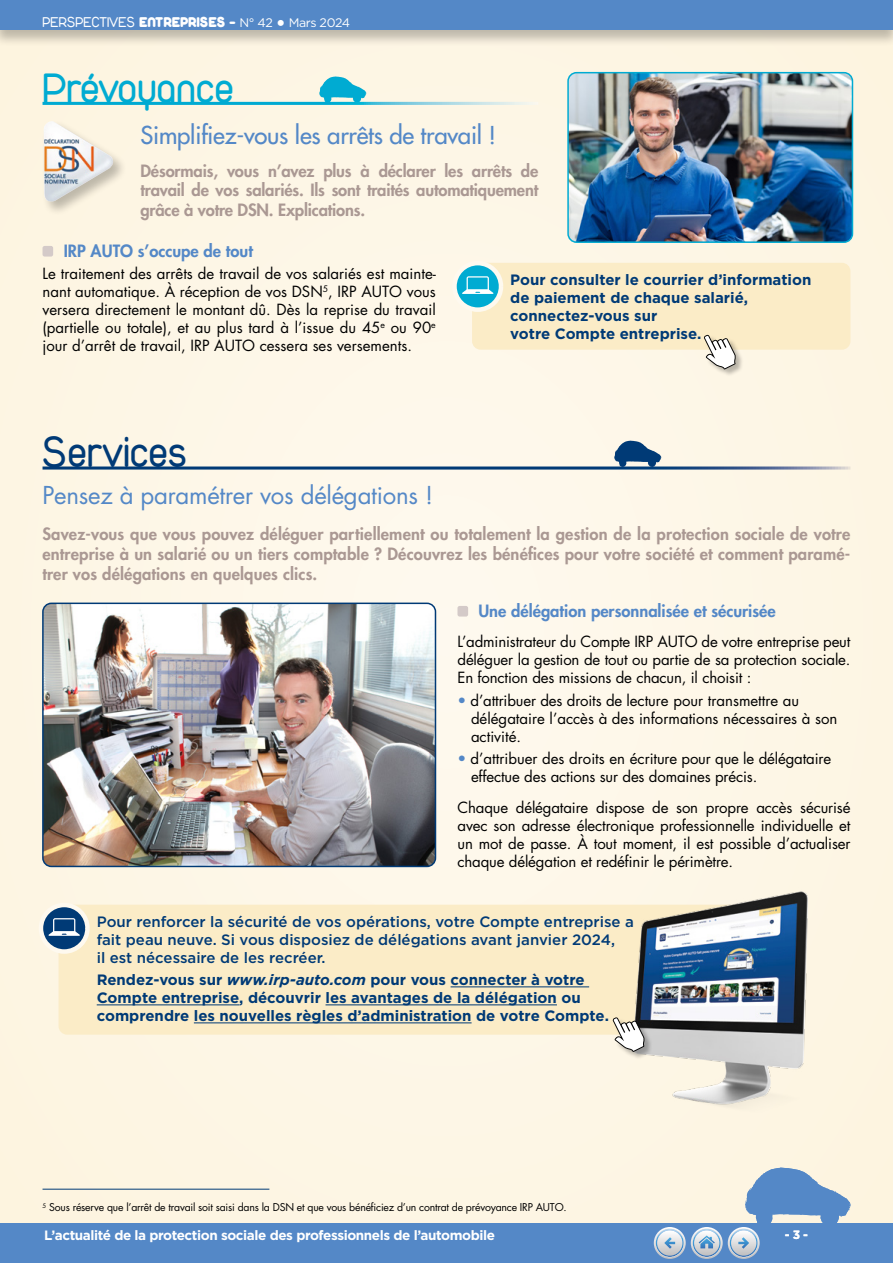
<style>
.page{position:relative;width:893px;height:1263px;background:#fdf6e6}
.page>*{position:absolute;margin:0;border:0;box-sizing:border-box;transform-origin:0 0}
.t1{font:45px "Duepuntozero";color:#00abd2}
.t2{font:45px "Duepuntozero";color:#003a76}
.t3{font:500 24px "Futura Std";letter-spacing:-.01em;color:#5488c7}
.t4{font:24px "Futura Std";letter-spacing:-.01em;color:#5488c7}
.t5{font:800 16.5px/19.8px "Futura Std";color:#aa9893;text-align:justify}
.t6{font:800 16.5px "Futura Std";color:#5488c7}
.t7{font:15px/18px "Futura Std";letter-spacing:-.01em;color:#000;text-align:justify}
.t8{font:700 15px/18px "Gotham";color:#003a76}
.t9{font:500 15px/18px "Gotham";color:#003a76}
.t10{font:15px "Duepuntozero";color:#fff}
.t11{font:700 13.5px "Gotham";letter-spacing:-.03em;color:#fff}
.t12{font:700 12px "Gotham";color:#fff}
.t13{font:10.5px "Futura Std";letter-spacing:-.02em;color:#000}
.s1{font-weight:900}
.s2{font-family:"Gotham";font-size:12.45px}
.s3{font-family:"Gotham";font-weight:700;font-size:20.1px}
.s4{color:#5488c7}
.s5{font-style:italic}
</style>
<div class="page">
<div style="left:0;top:1223px;width:893px;height:40px;background:#5488c7"></div>
<div style="left:0;top:0;width:893px;height:47px;background:#000;opacity:.25"></div>
<div style="left:0;top:0;width:893px;height:30px;background:#5488c7"></div>
<hr style="left:43px;top:1189px;width:226px;height:1px;background:#003a76">
<svg style="left:319px;top:76px;width:47px;height:26px"></svg>
<hr style="left:43px;top:102px;width:495px;height:3px;background:#fff">
<img style="left:43px;top:603px;width:392px;height:263px">
<div style="left:42px;top:603px;width:394px;height:264px;border:2px solid #003a76;border-radius:9px"></div>
<div style="left:472px;top:263px;width:378px;height:87px;background:#fbecc7;border-radius:9px"></div>
<svg style="left:452px;top:261px;width:51px;height:51px"></svg>
<svg style="left:462px;top:276px;width:31px;height:18px"></svg>
<div style="left:704px;top:335px;width:40px;height:42px;background:#000;opacity:.27"></div>
<svg style="left:704px;top:335px;width:32px;height:35px"></svg>
<div style="left:41px;top:119px;width:87px;height:96px;background:#000;opacity:.25"></div>
<img style="left:44px;top:121px;width:69px;height:81px">
<div style="left:43px;top:246px;width:10px;height:11px;background:#d4cac8;border-radius:2px"></div>
<img style="left:570px;top:73px;width:282px;height:169px">
<div style="left:567px;top:72px;width:286px;height:171px;border:2px solid #00abd2;border-radius:9px"></div>
<svg style="left:43px;top:466px;width:807px;height:4px"></svg>
<svg style="left:614px;top:441px;width:47px;height:27px"></svg>
<div style="left:457px;top:606px;width:11px;height:10px;background:#d4cac8;border-radius:2px"></div>
<div style="left:59px;top:905px;width:706px;height:130px;background:#fbecc7;border-radius:9px"></div>
<hr style="left:451px;top:986px;width:138px;height:1px;background:#003a76">
<hr style="left:97px;top:1004px;width:142px;height:1px;background:#003a76">
<hr style="left:326px;top:1004px;width:231px;height:1px;background:#003a76">
<hr style="left:194px;top:1022px;width:278px;height:1px;background:#003a76">
<svg style="left:39px;top:903px;width:51px;height:51px"></svg>
<svg style="left:49px;top:918px;width:31px;height:18px"></svg>
<img style="left:635px;top:891px;width:173px;height:216px">
<div style="left:613px;top:1018px;width:40px;height:42px;background:#000;opacity:.27"></div>
<svg style="left:612px;top:1017px;width:33px;height:35px"></svg>
<svg style="left:654px;top:1167px;width:196px;height:92px"></svg>
<p class="t10" style="left:43px;top:14px;width:309px">PERSPECTIVES <span class="s1">ENTREPRISES -</span> <span class="s2">N° 42</span> <span class="s3">•</span> <span class="s2">Mars 2024</span></p>
<h1 class="t1" style="left:43px;top:64px;width:193px">Prévoyance</h1>
<h2 class="t3" style="left:140px;top:120px;width:357px">Simplifiez-vous les arrêts de travail !</h2>
<p class="t5" style="left:140px;top:161px;width:399px">Désormais, vous n’avez plus à déclarer les arrêts de travail de vos salariés. Ils sont traités automatiquement grâce à votre DSN. Explications.</p>
<p class="t6" style="left:64px;top:240px;width:191px">IRP AUTO s’occupe de tout</p>
<p class="t7" style="left:43px;top:264px;width:395px">Le traitement des arrêts de travail de vos salariés est mainte&shy;nant automatique. À réception de vos DSN<sup>5</sup>, IRP AUTO vous versera directement le montant dû. Dès la reprise du travail (partielle ou totale), et au plus tard à l’issue du 45<sup>e</sup> ou 90<sup>e </sup>jour d’arrêt de travail, IRP AUTO cessera ses versements.</p>
<h1 class="t2" style="left:43px;top:428px;width:146px">Services</h1>
<p class="t8" style="left:510px;top:271px;width:303px">Pour consulter le courrier d’information de paiement de chaque salarié, connectez-vous sur<br>votre Compte entreprise.</p>
<h2 class="t4" style="left:42px;top:480px;width:392px">Pensez à paramétrer vos délégations !</h2>
<p class="t5" style="left:42px;top:524px;width:809px">Savez-vous que vous pouvez déléguer partiellement ou totalement la gestion de la protection sociale de votre entreprise à un salarié ou un tiers comptable ? Découvrez les bénéfices pour votre société et comment paramé&shy;trer vos délégations en quelques clics.</p>
<p class="t6" style="left:478px;top:600px;width:299px">Une délégation personnalisée et sécurisée</p>
<p class="t7" style="left:457px;top:633px;width:394px">L’administrateur du Compte IRP AUTO de votre entreprise peut déléguer la gestion de tout ou partie de sa protection sociale.<br>En fonction des missions de chacun, il choisit :</p>
<p class="t7" style="left:471px;top:691px;width:368px;text-align:left;text-indent:-14px"><span class="s4">•</span> d’attribuer des droits de lecture pour transmettre au délégataire l’accès à des informations nécessaires à son activité.</p>
<p class="t7" style="left:471px;top:749px;width:362px;text-indent:-14px"><span class="s4">•</span> d’attribuer des droits en écriture pour que le délégataire effectue des actions sur des domaines précis.</p>
<p class="t7" style="left:457px;top:798px;width:394px">Chaque délégataire dispose de son propre accès sécurisé avec son adresse électronique professionnelle individuelle et un mot de passe. À tout moment, il est possible d’actualiser chaque délégation et redéfinir le périmètre.</p>
<p class="t9" style="left:97px;top:913px;width:539px">Pour renforcer la sécurité de vos opérations, votre Compte entreprise a fait peau neuve. Si vous disposiez de délégations avant janvier 2024,<br>il est nécessaire de les recréer.</p>
<p class="t8" style="left:97px;top:971px;width:514px">Rendez-vous sur <span class="s5">www.irp-auto.com</span> pour vous connecter à votre<br>Compte entreprise, découvrir les avantages de la délégation ou comprendre les nouvelles règles d’administration de votre Compte.</p>
<p class="t13" style="left:43px;top:1201px;width:526px"><sup>5</sup> Sous réserve que l’arrêt de travail soit saisi dans la DSN et que vous bénéficiez d’un contrat de prévoyance IRP AUTO.</p>
<p class="t11" style="left:44px;top:1226px;width:452px">L’actualité de la protection sociale des professionnels de l’automobile</p>
<p class="t12" style="left:785px;top:1226px;width:25px">- 3 -</p>
</div>
